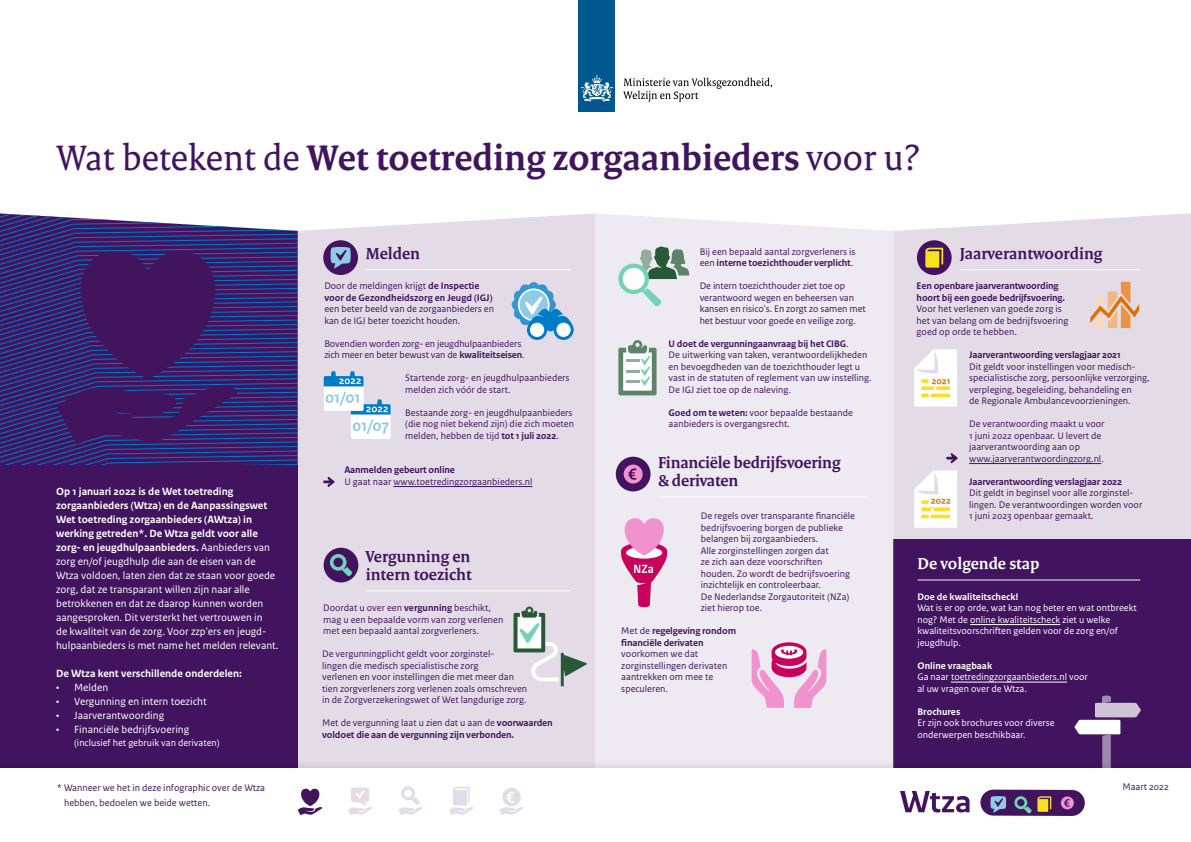
<style>
.page{position:relative;width:1191px;height:842px;background:#fff}
.page>*{position:absolute;margin:0;border:0;box-sizing:border-box;transform-origin:0 0}
.H1_-_kop{font:700 38px "Rijksoverheid Serif";color:#42145f}
.h2-categorie{font:700 17px/18px "Rijksoverheid Serif";color:#42145f}
.h2-categorie-2{font:700 17px "Rijksoverheid Serif";color:#fff}
.p_-_intro{font:11px/14px "Rijksoverheid Sans Text";color:#fff}
.p_-_intro-2{font:700 11px/14px "Rijksoverheid Sans Text";color:#fff}
.P_-_Body{font:10px/11.5px "Rijksoverheid Sans Text";color:#42145f}
.P_-_Body-2{font:10px/11.5px "Rijksoverheid Sans Text";color:#fff}
.P_-_Body-3{font:700 10px/11.5px "Rijksoverheid Sans Text";letter-spacing:-.01em;color:#42145f}
.p_-_intro-3{font:10px/11.5px "Rijksoverheid Sans Text";color:#fff}
.p_-_intro-4{font:10px/14.5px "Rijksoverheid Sans Text";color:#42145f}
.P_-_Body-4{font:700 10px "Rijksoverheid Sans Text";color:#fff}
.p_-_intro-5{font:700 10px "Rijksoverheid Sans Text";color:#fff}
.s1{font-weight:400}
.s2{font-weight:700}
.s3{color:#fff}
</style>
<div class="page">
<div style="left:893px;top:213px;width:298px;height:326px;background:#e3dce7"></div>
<div style="left:893px;top:539px;width:298px;height:243px;background:#42145f"></div>
<div style="left:298px;top:213px;width:297px;height:546px;background:#e3dce7"></div>
<div style="left:595px;top:213px;width:298px;height:546px;background:#eeeaf1"></div>
<div style="left:0;top:465px;width:298px;height:317px;background:#42145f"></div>
<svg style="left:1074px;top:696px;width:67px;height:63px"></svg>
<div style="left:0;top:759px;width:1191px;height:83px;background:#000;opacity:.1"></div>
<div style="left:0;top:768px;width:1191px;height:74px;background:#fff"></div>
<svg style="left:298px;top:788px;width:24px;height:27px"></svg>
<svg style="left:499px;top:788px;width:25px;height:27px"></svg>
<svg style="left:348px;top:787px;width:24px;height:28px"></svg>
<svg style="left:398px;top:786px;width:25px;height:29px"></svg>
<svg style="left:449px;top:787px;width:25px;height:28px"></svg>
<svg style="left:618px;top:246px;width:71px;height:61px;background:#bbcdc7"></svg>
<svg style="left:946px;top:453px;width:11px;height:10px"></svg>
<svg style="left:324px;top:371px;width:67px;height:68px"></svg>
<svg style="left:618px;top:340px;width:38px;height:55px"></svg>
<div style="left:917px;top:240px;width:34px;height:35px;background:#42145f;border-radius:50%"></div>
<svg style="left:925px;top:248px;width:18px;height:20px"></svg>
<div style="left:323px;top:240px;width:35px;height:35px;background:#42145f;border-radius:50%"></div>
<svg style="left:330px;top:247px;width:21px;height:21px"></svg>
<svg style="left:914px;top:349px;width:43px;height:58px"></svg>
<svg style="left:914px;top:470px;width:43px;height:58px"></svg>
<div style="left:616px;top:457px;width:34px;height:34px;background:#42145f;border-radius:50%"></div>
<svg style="left:623px;top:465px;width:19px;height:19px"></svg>
<svg style="left:513px;top:606px;width:74px;height:80px;background:#c7cdce"></svg>
<svg style="left:751px;top:642px;width:75px;height:66px;background:#e9aacf"></svg>
<hr style="left:917px;top:580px;width:223px;height:1px;background:#fff">
<hr style="left:366px;top:269px;width:205px;height:1px;background:#fff">
<hr style="left:960px;top:269px;width:180px;height:1px;background:#fff">
<div style="left:324px;top:548px;width:34px;height:34px;background:#42145f;border-radius:50%"></div>
<svg style="left:330px;top:554px;width:22px;height:23px"></svg>
<svg style="left:621px;top:515px;width:46px;height:92px;background:#e594bf"></svg>
<svg style="left:511px;top:282px;width:62px;height:58px;background:#97c2e1"></svg>
<svg style="left:0;top:213px;width:298px;height:252px;background:#3e2c74"></svg>
<svg style="left:1090px;top:282px;width:49px;height:46px;background:#e6c0a4"></svg>
<div style="left:578px;top:0;width:37px;height:112px;background:#00588e"></div>
<svg style="left:581px;top:75px;width:32px;height:27px"></svg>
<svg style="left:623px;top:78px;width:149px;height:24px"></svg>
<hr style="left:366px;top:591px;width:205px;height:1px;background:#fff">
<hr style="left:659px;top:497px;width:208px;height:1px;background:#fff">
<svg style="left:323px;top:477px;width:11px;height:10px"></svg>
<svg style="left:900px;top:791px;width:69px;height:21px"></svg>
<svg style="left:980px;top:789px;width:104px;height:27px;background:#6b4d79"></svg>
<hr style="left:393px;top:486px;width:139px;height:1px;background:#42145f">
<hr style="left:969px;top:463px;width:132px;height:1px;background:#42145f">
<hr style="left:970px;top:624px;width:90px;height:1px;background:#fff">
<hr style="left:951px;top:682px;width:116px;height:1px;background:#fff">
<h1 class="H1_-_kop" style="left:57px;top:134px;width:865px"><span class="s1">Wat betekent de</span> Wet toetreding zorgaanbieders <span class="s1">voor u?</span></h1>
<p class="h2-categorie" style="left:366px;top:244px;width:56px">Melden</p>
<p class="P_-_Body" style="left:324px;top:280px;width:171px">Door de meldingen krijgt <span class="s2">de Inspectie voor de Gezondheidszorg en Jeugd (IGJ) </span>een beter beeld van de zorgaanbieders en kan de IGJ beter toezicht houden.</p>
<p class="P_-_Body" style="left:324px;top:338px;width:202px">Bovendien worden zorg- en jeugdhulpaanbieders zich meer en beter bewust van de <span class="s2">kwaliteitseisen</span>.</p>
<p class="P_-_Body" style="left:405px;top:372px;width:166px">Startende zorg- en jeugdhulpaanbieders melden zich vóór de start.</p>
<p class="P_-_Body" style="left:405px;top:407px;width:170px">Bestaande zorg- en jeugdhulpaanbieders (die nog niet bekend zijn) die zich moeten melden, hebben de tijd <span class="s2">tot 1 juli 2022</span>.</p>
<p class="P_-_Body-3" style="left:344px;top:464px;width:112px">Aanmelden gebeurt online</p>
<p class="P_-_Body" style="left:344px;top:476px;width:190px">U gaat naar www.toetredingzorgaanbieders.nl</p>
<p class="h2-categorie" style="left:960px;top:245px;width:144px">Jaarverantwoording</p>
<p class="P_-_Body" style="left:916px;top:280px;width:153px"><span class="s2">Een openbare jaarverantwoording hoort bij een goede bedrijfsvoering.<br></span>Voor het verlenen van goede zorg is het van belang om de bedrijfsvoering goed op orde te hebben.</p>
<p class="P_-_Body-3" style="left:969px;top:349px;width:153px">Jaarverantwoording verslagjaar 2021</p>
<p class="P_-_Body" style="left:969px;top:361px;width:182px">Dit geldt voor instellingen voor medisch&shy;specialistische zorg, persoonlijke verzorging, verpleging, begeleiding, behandeling en<br>de Regionale Ambulancevoorzieningen.</p>
<p class="P_-_Body" style="left:969px;top:418px;width:137px">De verantwoording maakt u voor<br>1 juni 2022 openbaar. U levert de jaarverantwoording aan op www.jaarverantwoordingzorg.nl.</p>
<p class="P_-_Body-3" style="left:969px;top:476px;width:155px">Jaarverantwoording verslagjaar 2022</p>
<p class="P_-_Body" style="left:969px;top:487px;width:175px">Dit geldt in beginsel voor alle zorginstel&shy;lingen. De verantwoordingen worden voor<br>1 juni 2023 openbaar gemaakt.</p>
<p class="h2-categorie-2" style="left:917px;top:554px;width:123px">De volgende stap</p>
<p class="P_-_Body-4" style="left:917px;top:591px;width:103px">Doe de kwaliteitscheck!</p>
<p class="P_-_Body-2" style="left:917px;top:602px;width:221px">Wat is er op orde, wat kan nog beter en wat ontbreekt nog? Met de online kwaliteitscheck ziet u welke kwaliteitsvoorschriften gelden voor de zorg en/of jeugdhulp.</p>
<p class="P_-_Body-2" style="left:917px;top:660px;width:172px"><span class="s2">Online vraagbaak<br></span>Ga naar toetredingzorgaanbieders.nl voor al uw vragen over de Wtza.</p>
<p class="p_-_intro-5" style="left:917px;top:706px;width:44px">Brochures</p>
<p class="p_-_intro-3" style="left:917px;top:717px;width:139px">Er zijn ook brochures voor diverse onderwerpen beschikbaar.</p>
<p class="P_-_Body" style="left:699px;top:246px;width:157px">Bij een bepaald aantal zorgverleners is een <span class="s2">interne toezichthouder verplicht</span>.</p>
<p class="P_-_Body" style="left:699px;top:280px;width:168px">De intern toezichthouder ziet toe op verantwoord wegen en beheersen van kansen en risico's. En zorgt zo samen met het bestuur voor goede en veilige zorg.</p>
<p class="P_-_Body" style="left:668px;top:338px;width:204px"><span class="s2">U doet de vergunningaanvraag bij het CIBG</span>.<br>De uitwerking van taken, verantwoordelijkheden en bevoegdheden van de toezichthouder legt u vast in de statuten of reglement van uw instelling.<br>De IGJ ziet toe op de naleving.</p>
<p class="P_-_Body" style="left:668px;top:407px;width:186px"><span class="s2">Goed om te weten:</span> voor bepaalde bestaande aanbieders is overgangsrecht.</p>
<p class="h2-categorie" style="left:658px;top:454px;width:184px">Financiële bedrijfsvoering</p>
<p class="h2-categorie" style="left:658px;top:472px;width:82px">&amp; derivaten</p>
<p class="P_-_Body" style="left:701px;top:510px;width:156px">De regels over transparante financiële bedrijfsvoering borgen de publieke belangen bij zorgaanbieders.<br>Alle zorginstellingen zorgen dat<br>ze zich aan deze voorschriften houden. Zo wordt de bedrijfsvoering inzichtelijk en controleerbaar.<br>De Nederlandse Zorgautoriteit (NZa) ziet hierop toe.</p>
<p class="P_-_Body" style="left:621px;top:625px;width:116px">Met de <span class="s2">regelgeving rondom financiële derivaten </span>voorkomen we dat zorginstellingen derivaten aantrekken om mee te speculeren.</p>
<p class="p_-_intro-2" style="left:56px;top:485px;width:213px">Op 1 januari 2022 is de Wet toetreding zorgaanbieders (Wtza) en de Aanpassingswet</p>
<p class="p_-_intro" style="left:56px;top:513px;width:224px"><span class="s2">Wet toetreding zorgaanbieders (AWtza) in werking getreden*. De Wtza geldt voor alle zorg- en jeugdhulpaanbieders.</span> Aanbieders van zorg en/of jeugdhulp die aan de eisen van de Wtza voldoen, laten zien dat ze staan voor goede zorg, dat ze transparant willen zijn naar alle betrokkenen en dat ze daarop kunnen worden aangesproken. Dit versterkt het vertrouwen in<br>de kwaliteit van de zorg. Voor zzp'ers en jeugd&shy;hulpaanbieders is met name het melden relevant.</p>
<p class="p_-_intro-2" style="left:56px;top:667px;width:187px">De Wtza kent verschillende onderdelen:</p>
<p class="p_-_intro" style="left:56px;top:681px;width:54px">• Melden</p>
<p class="p_-_intro" style="left:56px;top:695px;width:152px">• Vergunning en intern toezicht</p>
<p class="p_-_intro" style="left:56px;top:709px;width:110px">• Jaarverantwoording</p>
<p class="p_-_intro" style="left:56px;top:723px;width:135px">• Financiële bedrijfsvoering</p>
<p class="p_-_intro-3" style="left:74px;top:737px;width:147px">(inclusief het gebruik van derivaten)</p>
<p class="p_-_intro-4" style="left:57px;top:781px;width:210px">* Wanneer we het in deze infographic over de Wtza <span class="s3">*</span> hebben, bedoelen we beide wetten.</p>
<p class="p_-_intro-4" style="left:1122px;top:779px;width:48px">Maart 2022</p>
<p class="h2-categorie" style="left:366px;top:547px;width:107px">Vergunning en intern toezicht</p>
<p class="P_-_Body" style="left:323px;top:602px;width:182px">Doordat u over een <span class="s2">vergunning</span> beschikt, mag u een bepaalde vorm van zorg verlenen met een bepaald aantal zorgverleners.</p>
<p class="P_-_Body" style="left:322px;top:648px;width:207px">De vergunningplicht geldt voor zorginstel--<br>lingen die medisch specialistische zorg<br>verlenen en voor instellingen die met meer dan tien zorgverleners zorg verlenen zoals omschreven in de Zorgverzekeringswet of Wet langdurige zorg.</p>
<p class="P_-_Body-3" style="left:322px;top:717px;width:232px"><span class="s1">Met de vergunning laat u zien dat u aan de</span> voorwaarden voldoet die aan de vergunning zijn verbonden.</p>
</div>
